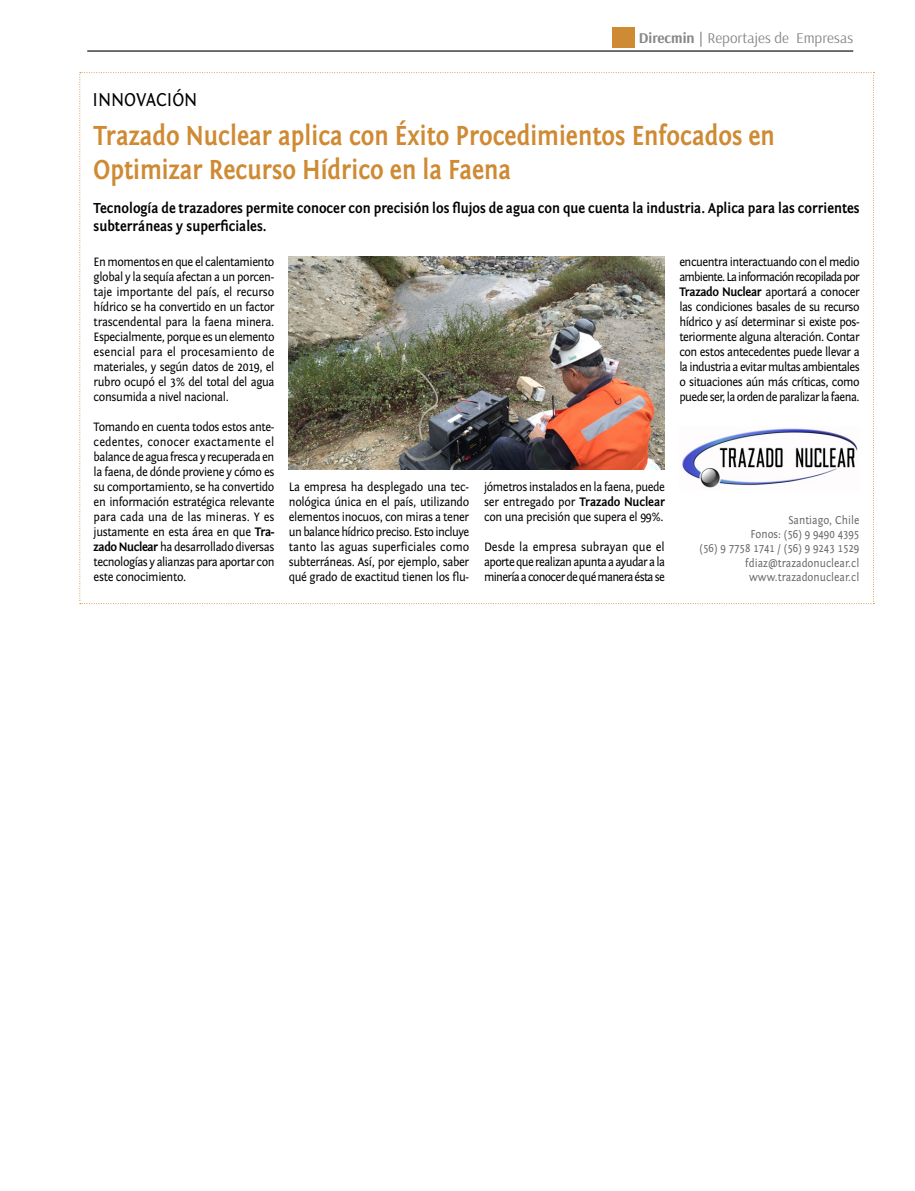
<style>
.page{position:relative;width:915px;height:1191px;background:#fff}
.page>*{position:absolute;margin:0;border:0;box-sizing:border-box;transform-origin:0 0}
.t1{font:700 28.5px/34.2px "Fontin Sans";color:#cf8a34;scale:.85 1}
.t2{font:19.5px "Fontin Sans";color:#000;scale:.9 1}
.t3{font:700 15px/18px "Fontin Sans";color:#000;scale:.9 1}
.t4{font:15px "Arsenal";color:#878787}
.t5{font:12.75px/15px "Fontin Sans";letter-spacing:-.03em;color:#000;text-align:justify;scale:.92 1}
.t6{font:12px/14.4px "Fontin Sans";color:#6b6b6a;text-align:right;scale:.9 1}
.s1{font-weight:700}
</style>
<div class="page">
<hr style="left:87px;top:50px;width:766px;height:2px;background:#000">
<svg style="left:79px;top:72px;width:795px;height:532px"></svg>
<div style="left:612px;top:27px;width:22px;height:20px;background:#cf8a34"></div>
<img style="left:288px;top:256px;width:376px;height:214px">
<img style="left:679px;top:426px;width:180px;height:64px">
<h2 class="t2" style="left:92px;top:89px;width:118px">INNOVACIÓN</h2>
<p class="t4" style="left:638px;top:29px;width:216px"><span class="s1">Direcmin |</span> Reportajes de Empresas</p>
<h1 class="t1" style="left:94px;top:119px;width:802px">Trazado Nuclear aplica con Éxito Procedimientos Enfocados en<br>Optimizar Recurso Hídrico en la Faena</h1>
<p class="t3" style="left:94px;top:200px;width:852px">Tecnología de trazadores permite conocer con precisión los flujos de agua con que cuenta la industria. Aplica para las corrientes subterráneas y superficiales.</p>
<p class="t5" style="left:679px;top:254px;width:197px">encuentra interactuando con el medio ambiente. La información recopilada por <span class="s1">Trazado Nuclear</span> aportará a conocer las condiciones basales de su recurso hídrico y así determinar si existe pos&shy;teriormente alguna alteración. Contar con estos antecedentes puede llevar a la industria a evitar multas ambientales o situaciones aún más críticas, como puede ser, la orden de paralizar la faena.</p>
<p class="t5" style="left:94px;top:254px;width:198px">En momentos en que el calentamiento global y la sequía afectan a un porcen&shy;taje importante del país, el recurso hídrico se ha convertido en un factor trascendental para la faena minera.<br>Especialmente, porque es un elemento esencial para el procesamiento de materiales, y según datos de 2019, el rubro ocupó el 3% del total del agua consumida a nivel nacional.</p>
<p class="t5" style="left:94px;top:419px;width:198px">Tomando en cuenta todos estos ante&shy;cedentes, conocer exactamente el balance de agua fresca y recuperada en la faena, de dónde proviene y cómo es su comportamiento, se ha convertido en información estratégica relevante para cada una de las mineras. Y es justamente en esta área en que <span class="s1">Tra&shy;zado Nuclear</span> ha desarrollado diversas tecnologías y alianzas para aportar con este conocimiento.</p>
<p class="t5" style="left:289px;top:479px;width:197px">La empresa ha desplegado una tec&shy;nológica única en el país, utilizando elementos inocuos, con miras a tener un balance hídrico preciso. Esto incluye tanto las aguas superficiales como subterráneas. Así, por ejemplo, saber qué grado de exactitud tienen los flu-</p>
<p class="t5" style="left:484px;top:479px;width:198px">jómetros instalados en la faena, puede ser entregado por <span class="s1">Trazado Nuclear </span>con una precisión que supera el 99%.</p>
<p class="t6" style="left:699px;top:512px;width:179px">Santiago, Chile<br>Fonos: (56) 9 9490 4395<br>(56) 9 7758 1741 / (56) 9 9243 1529 fdiaz@trazadonuclear.cl www.trazadonuclear.cl</p>
<p class="t5" style="left:484px;top:539px;width:198px">Desde la empresa subrayan que el aporte que realizan apunta a ayudar a la minería a conocer de qué manera ésta se</p>
</div>
